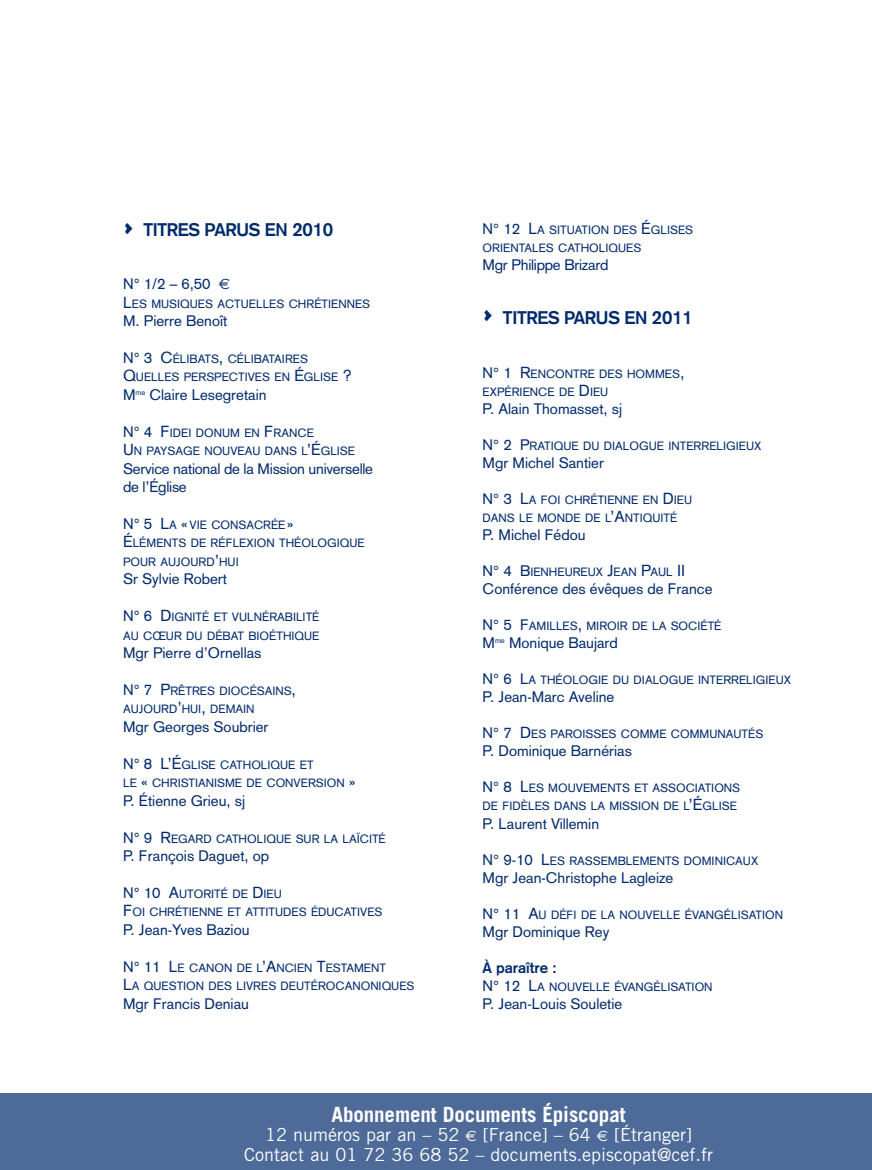
<style>
.page{position:relative;width:872px;height:1170px;background:#fff}
.page>*{position:absolute;margin:0;border:0;box-sizing:border-box;transform-origin:0 0}
.t1{font:700 21px "Trade Gothic";letter-spacing:-.005em;color:#fff}
.t2{font:18px/19.5px "Trade Gothic";color:#fff;text-align:center}
.t3{font:700 18px "Akzidenz Grotesk";letter-spacing:-.015em;color:#002a6c}
.t4{font:15px/18.5px "Akzidenz Grotesk";color:#002a6c}
.t5{font:700 15px "Akzidenz Grotesk";color:#002a6c}
.t6{font:11.85px/18.5px "Akzidenz Grotesk";color:#002a6c}
.s1{font-family:"Mini Pics Directional AA";font-weight:400;font-size:21px}
.s2{font-size:18.75px}
.s3{font-family:"Euro Sans"}
.s4{font-size:15.75px}
.s5{font-size:15px}
.s6{font-family:"Euro Sans";font-size:15px}
</style>
<div class="page">
<div style="left:0;top:1092px;width:872px;height:77px;background:#4d6a98"></div>
<h2 class="t3" style="left:123px;top:223px;width:211px"><span class="s1">g</span> TITRES PARUS EN <span class="s2">2010</span></h2>
<p class="t4" style="left:123px;top:276px;width:108px">N° 1/2 – 6,50 <span class="s3">€</span></p>
<p class="t6" style="left:123px;top:295px;width:248px"><span class="s4">L</span>ES MUSIQUES ACTUELLES CHRÉTIENNES</p>
<p class="t4" style="left:123px;top:313px;width:106px">M. Pierre Benoît</p>
<p class="t6" style="left:123px;top:351px;width:230px"><span class="s5">N° 3</span> <span class="s4">C</span>ÉLIBATS<span class="s4">,</span> CÉLIBATAIRES<br><span class="s4">Q</span>UELLES PERSPECTIVES EN <span class="s4">É</span>GLISE <span class="s4">?</span></p>
<p class="t4" style="left:123px;top:387px;width:145px">M<sup>me</sup> Claire Lesegretain</p>
<p class="t6" style="left:123px;top:424px;width:233px"><span class="s5">N° 4</span> <span class="s4">F</span>IDEI DONUM EN <span class="s4">F</span>RANCE<br><span class="s4">U</span>N PAYSAGE NOUVEAU DANS L<span class="s4">’É</span>GLISE</p>
<p class="t4" style="left:123px;top:460px;width:251px">Service national de la Mission universelle de l’Église</p>
<p class="t6" style="left:123px;top:516px;width:243px"><span class="s5">N° 5</span> <span class="s4">L</span>A <span class="s4">«</span>VIE CONSACRÉE<span class="s4">»<br>É</span>LÉMENTS DE RÉFLEXION THÉOLOGIQUE<br>POUR AUJOURD<span class="s4">’</span>HUI</p>
<p class="t4" style="left:123px;top:571px;width:105px">Sr Sylvie Robert</p>
<p class="t6" style="left:123px;top:609px;width:198px"><span class="s5">N° 6</span> <span class="s4">D</span>IGNITÉ ET VULNÉRABILITÉ<br>AU CŒUR DU DÉBAT BIOÉTHIQUE</p>
<p class="t4" style="left:123px;top:645px;width:140px">Mgr Pierre d’Ornellas</p>
<p class="t6" style="left:123px;top:682px;width:174px"><span class="s5">N° 7</span> <span class="s4">P</span>RÊTRES DIOCÉSAINS<span class="s4">,<br></span>AUJOURD<span class="s4">’</span>HUI<span class="s4">,</span> DEMAIN</p>
<p class="t4" style="left:123px;top:719px;width:147px">Mgr Georges Soubrier</p>
<p class="t6" style="left:123px;top:756px;width:234px"><span class="s5">N° 8</span> <span class="s4">L’É</span>GLISE CATHOLIQUE ET<br>LE <span class="s4">«</span> CHRISTIANISME DE CONVERSION <span class="s4">»</span></p>
<p class="t4" style="left:123px;top:792px;width:124px">P. Étienne Grieu, sj</p>
<p class="t6" style="left:123px;top:830px;width:264px"><span class="s5">N° 9</span> <span class="s4">R</span>EGARD CATHOLIQUE SUR LA LAÏCITÉ</p>
<p class="t4" style="left:123px;top:848px;width:148px">P. François Daguet, op</p>
<p class="t6" style="left:123px;top:885px;width:261px"><span class="s5">N° 10</span> <span class="s4">A</span>UTORITÉ DE <span class="s4">D</span>IEU<br><span class="s4">F</span>OI CHRÉTIENNE ET ATTITUDES ÉDUCATIVES</p>
<p class="t4" style="left:123px;top:921px;width:128px">P. Jean-Yves Baziou</p>
<p class="t6" style="left:123px;top:959px;width:293px"><span class="s5">N° 11</span> <span class="s4">L</span>E CANON DE L<span class="s4">’A</span>NCIEN <span class="s4">T</span>ESTAMENT<br><span class="s4">L</span>A QUESTION DES LIVRES DEUTÉROCANONIQUES</p>
<p class="t4" style="left:123px;top:995px;width:127px">Mgr Francis Deniau</p>
<p class="t6" style="left:482px;top:222px;width:212px;line-height:18px"><span class="s5">N° 12</span> <span class="s4">L</span>A SITUATION DES <span class="s4">É</span>GLISES<br>ORIENTALES CATHOLIQUES</p>
<p class="t4" style="left:482px;top:257px;width:127px">Mgr Philippe Brizard</p>
<h2 class="t3" style="left:482px;top:311px;width:211px"><span class="s1">g</span> TITRES PARUS EN <span class="s2">2011</span></h2>
<p class="t6" style="left:482px;top:366px;width:203px;line-height:18px"><span class="s5">N° 1</span> <span class="s4">R</span>ENCONTRE DES HOMMES<span class="s4">,<br></span>EXPÉRIENCE DE <span class="s4">D</span>IEU</p>
<p class="t4" style="left:482px;top:401px;width:141px">P. Alain Thomasset, sj</p>
<p class="t6" style="left:482px;top:438px;width:280px"><span class="s5">N° 2 P</span>RATIQUE DU DIALOGUE INTERRELIGIEUX</p>
<p class="t4" style="left:482px;top:455px;width:123px">Mgr Michel Santier</p>
<p class="t6" style="left:482px;top:492px;width:211px;line-height:18px"><span class="s5">N° 3</span> <span class="s4">L</span>A FOI CHRÉTIENNE EN <span class="s4">D</span>IEU<br>DANS LE MONDE DE L<span class="s4">’A</span>NTIQUITÉ</p>
<p class="t4" style="left:482px;top:527px;width:104px">P. Michel Fédou</p>
<p class="t6" style="left:482px;top:564px;width:204px"><span class="s5">N° 4 B</span>IENHEUREUX <span class="s4">J</span>EAN <span class="s4">P</span>AUL <span class="s4">II</span></p>
<p class="t4" style="left:482px;top:581px;width:231px">Conférence des évêques de France</p>
<p class="t6" style="left:482px;top:618px;width:240px"><span class="s5">N° 5 F</span>AMILLES<span class="s4">,</span> MIROIR DE LA SOCIÉTÉ</p>
<p class="t4" style="left:482px;top:635px;width:137px">M<sup>me</sup> Monique Baujard</p>
<p class="t6" style="left:482px;top:672px;width:310px"><span class="s5">N° 6 L</span>A THÉOLOGIE DU DIALOGUE INTERRELIGIEUX</p>
<p class="t4" style="left:482px;top:689px;width:133px">P. Jean-Marc Aveline</p>
<p class="t6" style="left:482px;top:726px;width:282px"><span class="s5">N° 7</span> <span class="s4">D</span>ES PAROISSES COMME COMMUNAUTÉS</p>
<p class="t4" style="left:482px;top:743px;width:151px">P. Dominique Barnérias</p>
<p class="t6" style="left:482px;top:780px;width:259px;line-height:18px"><span class="s5">N° 8</span> <span class="s4">L</span>ES MOUVEMENTS ET ASSOCIATIONS<br>DE FIDÈLES DANS LA MISSION DE L<span class="s4">’É</span>GLISE</p>
<p class="t4" style="left:482px;top:815px;width:118px">P. Laurent Villemin</p>
<p class="t6" style="left:482px;top:852px;width:277px"><span class="s5">N° 9-10</span> <span class="s4">L</span>ES RASSEMBLEMENTS DOMINICAUX</p>
<p class="t4" style="left:482px;top:869px;width:192px">Mgr Jean-Christophe Lagleize</p>
<p class="t6" style="left:482px;top:906px;width:302px"><span class="s5">N° 11</span> <span class="s4">A</span>U DÉFI DE LA NOUVELLE ÉVANGÉLISATION</p>
<p class="t4" style="left:482px;top:923px;width:128px">Mgr Dominique Rey</p>
<p class="t5" style="left:482px;top:961px;width:75px">À paraître :</p>
<p class="t6" style="left:482px;top:978px;width:231px"><span class="s5">N° 12</span> <span class="s4">L</span>A NOUVELLE ÉVANGÉLISATION</p>
<p class="t4" style="left:482px;top:995px;width:141px">P. Jean-Louis Souletie</p>
<h1 class="t1" style="left:331px;top:1106px;width:295px">Abonnement Documents Épiscopat</h1>
<h2 class="t2" style="left:244px;top:1126px;width:470px">12 numéros par an – 52 <span class="s6">€</span> [France] – 64 <span class="s6">€</span> [Étranger]<br>Contact au 01 72 36 68 52 – documents.episcopat@cef.fr</h2>
</div>
